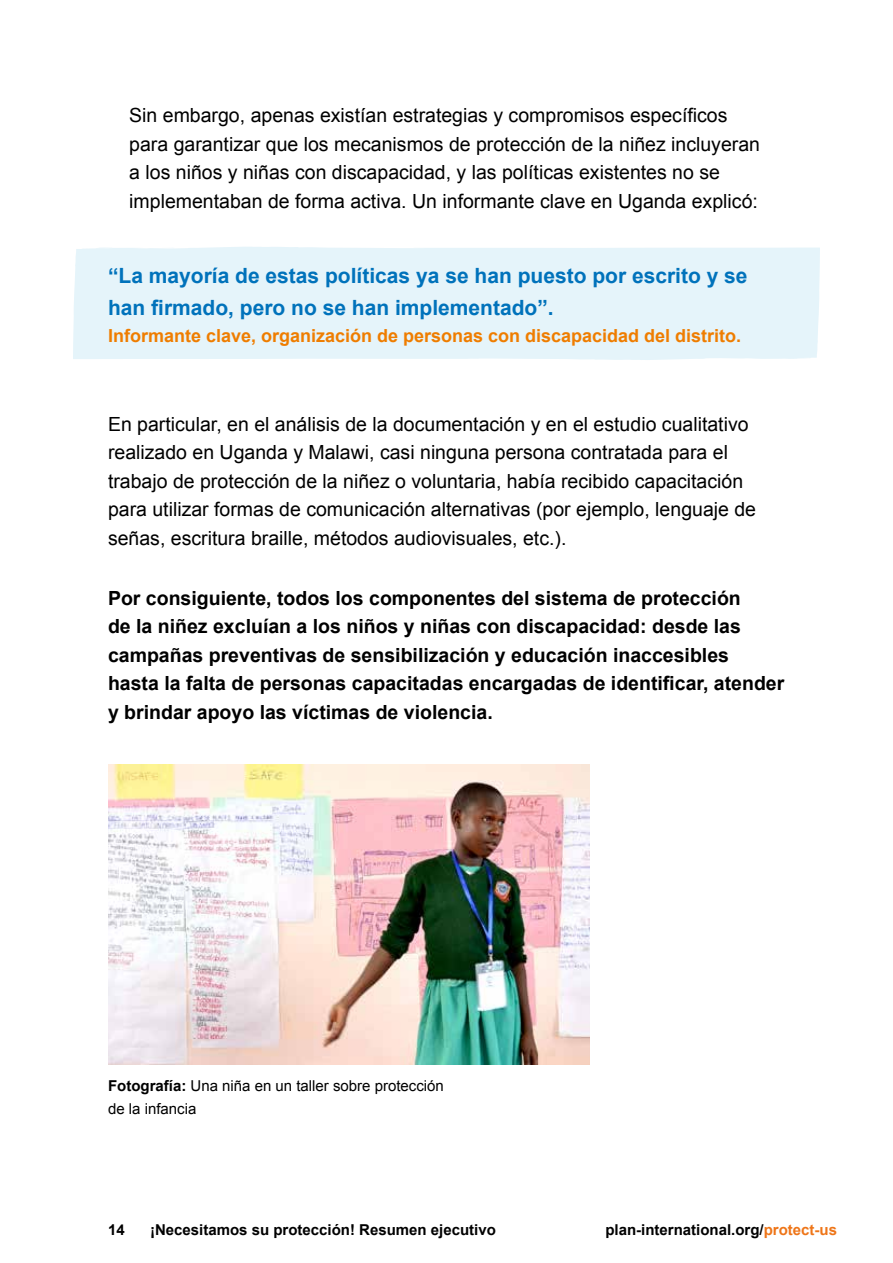
<style>
.page{position:relative;width:893px;height:1263px;background:#fff}
.page>*{position:absolute;margin:0;border:0;box-sizing:border-box;transform-origin:0 0}
.quote{font:700 21px/31.5px "Arial";color:#0072bb}
.t1{font:19.5px/28.5px "Arial";color:#000}
.t2{font:700 19.5px/28.5px "Arial";color:#000}
.quote-2{font:700 18px "Arial";color:#ef7d00}
.t3{font:700 15px "Arial";color:#000}
.endnotes{font:15px/22.5px "Arial";color:#000}
.s1{font-weight:700}
.s2{color:#ee7518}
</style>
<div class="page">
<div style="left:73px;top:247px;width:747px;height:113px;background:#e5f4fa"></div>
<img style="left:108px;top:765px;width:481px;height:299px">
<p class="t1" style="left:129px;top:101px;width:632px">Sin embargo, apenas existían estrategias y compromisos específicos para garantizar que los mecanismos de protección de la niñez incluyeran a los niños y niñas con discapacidad, y las políticas existentes no se implementaban de forma activa. Un informante clave en Uganda explicó:</p>
<p class="quote" style="left:108px;top:261px;width:641px">“La mayoría de estas políticas ya se han puesto por escrito y se han firmado, pero no se han implementado”.</p>
<p class="quote-2" style="left:108px;top:324px;width:635px">Informante clave, organización de personas con discapacidad del distrito.</p>
<p class="t1" style="left:108px;top:410px;width:650px">En particular, en el análisis de la documentación y en el estudio cualitativo realizado en Uganda y Malawi, casi ninguna persona contratada para el trabajo de protección de la niñez o voluntaria, había recibido capacitación para utilizar formas de comunicación alternativas (por ejemplo, lenguaje de señas, escritura braille, métodos audiovisuales, etc.).</p>
<p class="t2" style="left:108px;top:584px;width:678px">Por consiguiente, todos los componentes del sistema de protección<br>de la niñez excluían a los niños y niñas con discapacidad: desde las campañas preventivas de sensibilización y educación inaccesibles hasta la falta de personas capacitadas encargadas de identificar, atender y brindar apoyo las víctimas de violencia.</p>
<p class="endnotes" style="left:108px;top:1075px;width:337px"><span class="s1">Fotografía:</span> Una niña en un taller sobre protección de la infancia</p>
<p class="t3" style="left:108px;top:1219px;width:18px">14</p>
<p class="t3" style="left:150px;top:1219px;width:347px">¡Necesitamos su protección! Resumen ejecutivo</p>
<p class="t3" style="left:605px;top:1219px;width:233px">plan-international.org/<span class="s2">protect-us</span></p>
</div>
